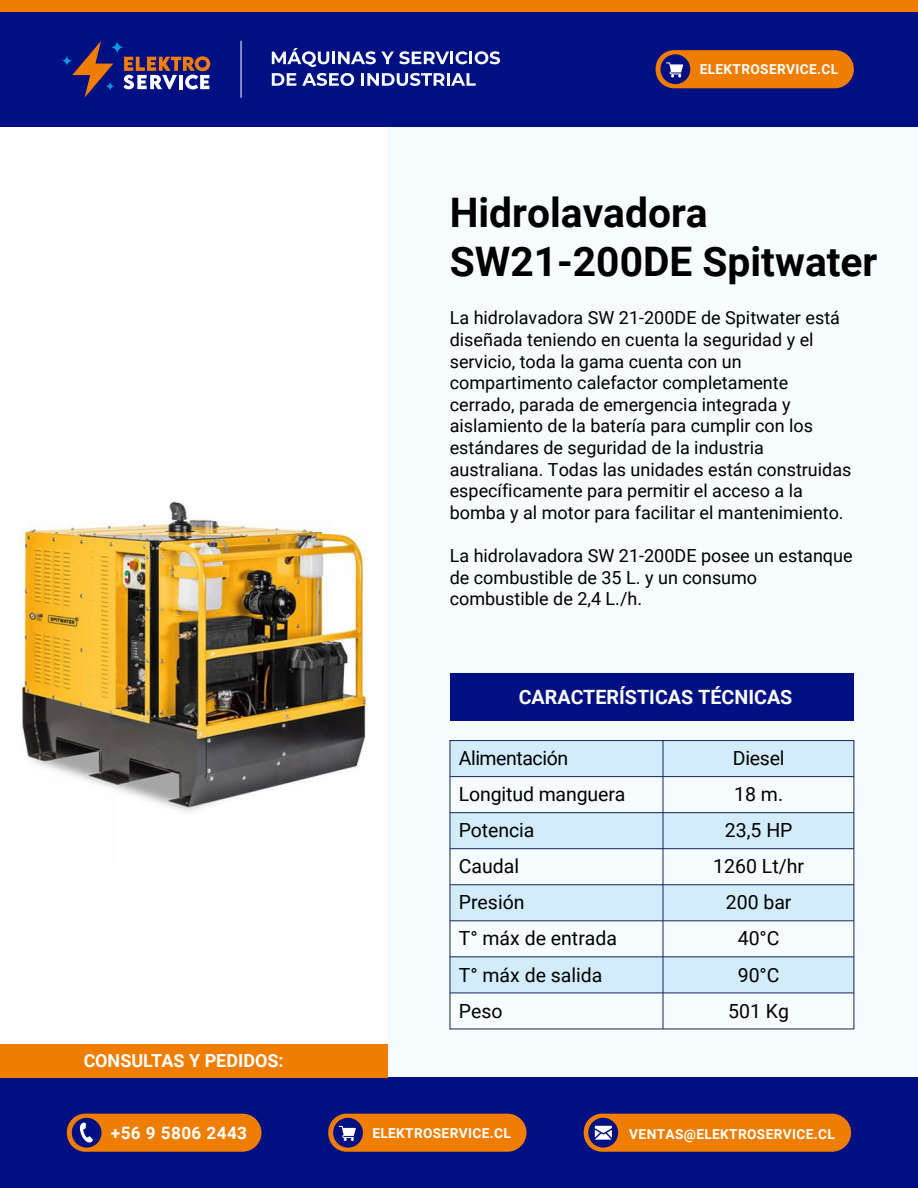
<style>
.page{position:relative;width:918px;height:1188px;background:#fff}
.page>*{position:absolute;margin:0;border:0;box-sizing:border-box;transform-origin:0 0}
.t1{font:700 40.65px/48.9px "Roboto";color:#000}
.t2{font:700 19.65px "Roboto";color:#fcfcfc}
.t3{font:19.5px/36px "Roboto";color:#000}
.t4{font:19.5px "Roboto";letter-spacing:-.02em;color:#000}
.t5{font:18px/21.6px "Roboto";color:#000}
.t6{font:700 18px "Roboto";color:#fff}
.t7{font:700 17.1px "Roboto";letter-spacing:.025em;color:#fff}
.t8{font:700 13.65px "Roboto";letter-spacing:.025em;color:#fff}
</style>
<div class="page">
<img style="left:20px;top:501px;width:347px;height:311px">
<div style="left:387px;top:104px;width:531px;height:991px;background:#f6fbfe"></div>
<div style="left:0;top:12px;width:918px;height:115px;background:#000f82"></div>
<div style="left:0;top:1077px;width:918px;height:111px;background:#000f82"></div>
<div style="left:0;top:0;width:918px;height:12px;background:#ee7d00"></div>
<svg style="left:272px;top:48px;width:228px;height:19px"></svg>
<svg style="left:272px;top:73px;width:24px;height:13px"></svg>
<svg style="left:302px;top:73px;width:52px;height:13px"></svg>
<svg style="left:361px;top:73px;width:115px;height:13px"></svg>
<div style="left:0;top:1044px;width:387px;height:33px;background:#ee7d00"></div>
<svg style="left:72px;top:41px;width:41px;height:57px"></svg>
<svg style="left:62px;top:55px;width:10px;height:11px"></svg>
<svg style="left:111px;top:41px;width:13px;height:13px"></svg>
<svg style="left:105px;top:82px;width:10px;height:9px"></svg>
<svg style="left:123px;top:56px;width:87px;height:33px"></svg>
<div style="left:584px;top:1114px;width:267px;height:38px;background:#ee7d00;border-radius:19px"></div>
<svg style="left:588px;top:1118px;width:30px;height:30px"></svg>
<div style="left:67px;top:1114px;width:195px;height:38px;background:#ee7d00;border-radius:19px"></div>
<div style="left:72px;top:1118px;width:30px;height:30px;background:#000f82;border-radius:50%"></div>
<svg style="left:79px;top:1122px;width:14px;height:21px"></svg>
<div style="left:328px;top:1114px;width:199px;height:38px;background:#ee7d00;border-radius:19px"></div>
<svg style="left:333px;top:1118px;width:30px;height:30px"></svg>
<div style="left:450px;top:673px;width:404px;height:48px;background:#000f82"></div>
<hr style="left:241px;top:41px;width:1px;height:57px;background:#fff">
<div style="left:656px;top:50px;width:198px;height:38px;background:#ee7d00;border-radius:19px"></div>
<svg style="left:660px;top:54px;width:30px;height:30px"></svg>
<div style="left:450px;top:741px;width:404px;height:36px;background:#d3ecfb"></div>
<div style="left:450px;top:813px;width:404px;height:36px;background:#d3ecfb"></div>
<div style="left:450px;top:885px;width:404px;height:36px;background:#d3ecfb"></div>
<div style="left:450px;top:957px;width:404px;height:36px;background:#d3ecfb"></div>
<hr style="left:450px;top:776px;width:404px;height:1px;background:#18255a">
<hr style="left:450px;top:812px;width:404px;height:1px;background:#18255a">
<hr style="left:450px;top:848px;width:404px;height:1px;background:#18255a">
<hr style="left:450px;top:884px;width:404px;height:1px;background:#18255a">
<hr style="left:450px;top:920px;width:404px;height:1px;background:#18255a">
<hr style="left:450px;top:956px;width:404px;height:1px;background:#18255a">
<hr style="left:450px;top:993px;width:404px;height:1px;background:#18255a">
<div style="left:450px;top:740px;width:404px;height:289px;border:1px solid #18255a"></div>
<hr style="left:663px;top:741px;width:1px;height:288px;background:#18255a">
<p class="t8" style="left:700px;top:60px;width:140px">ELEKTROSERVICE.CL</p>
<h1 class="t1" style="left:450px;top:186px;width:429px">Hidrolavadora<br>SW21-200DE Spitwater</h1>
<p class="t5" style="left:450px;top:307px;width:403px">La hidrolavadora SW 21-200DE de Spitwater está diseñada teniendo en cuenta la seguridad y el servicio, toda la gama cuenta con un compartimento calefactor completamente cerrado, parada de emergencia integrada y aislamiento de la batería para cumplir con los estándares de seguridad de la industria australiana. Todas las unidades están construidas específicamente para permitir el acceso a la bomba y al motor para facilitar el mantenimiento.</p>
<p class="t5" style="left:450px;top:544px;width:404px">La hidrolavadora SW 21-200DE posee un estanque de combustible de 35 L. y un consumo combustible de 2,4 L./h.</p>
<p class="t2" style="left:519px;top:683px;width:275px">CARACTERÍSTICAS TÉCNICAS</p>
<p class="t4" style="left:459px;top:745px;width:111px">Alimentación</p>
<p class="t3" style="left:733px;top:739px;width:53px">Diesel</p>
<p class="t3" style="left:459px;top:775px;width:168px">Longitud manguera</p>
<p class="t3" style="left:734px;top:775px;width:50px">18 m.</p>
<p class="t3" style="left:459px;top:812px;width:160px">Potencia<br>Caudal<br>Presión<br>T° máx de entrada</p>
<p class="t3" style="left:713px;top:811px;width:92px;text-align:center">23,5 HP<br>1260 Lt/hr<br>200 bar<br>40°C</p>
<p class="t3" style="left:459px;top:956px;width:145px">T° máx de salida</p>
<p class="t3" style="left:738px;top:956px;width:43px">90°C</p>
<p class="t6" style="left:84px;top:1048px;width:201px">CONSULTAS Y PEDIDOS:</p>
<p class="t3" style="left:459px;top:992px;width:45px">Peso</p>
<p class="t3" style="left:728px;top:992px;width:62px">501 Kg</p>
<p class="t7" style="left:111px;top:1121px;width:138px">+56 9 5806 2443</p>
<p class="t8" style="left:372px;top:1123px;width:140px">ELEKTROSERVICE.CL</p>
<p class="t8" style="left:629px;top:1124px;width:207px">VENTAS@ELEKTROSERVICE.CL</p>
</div>
